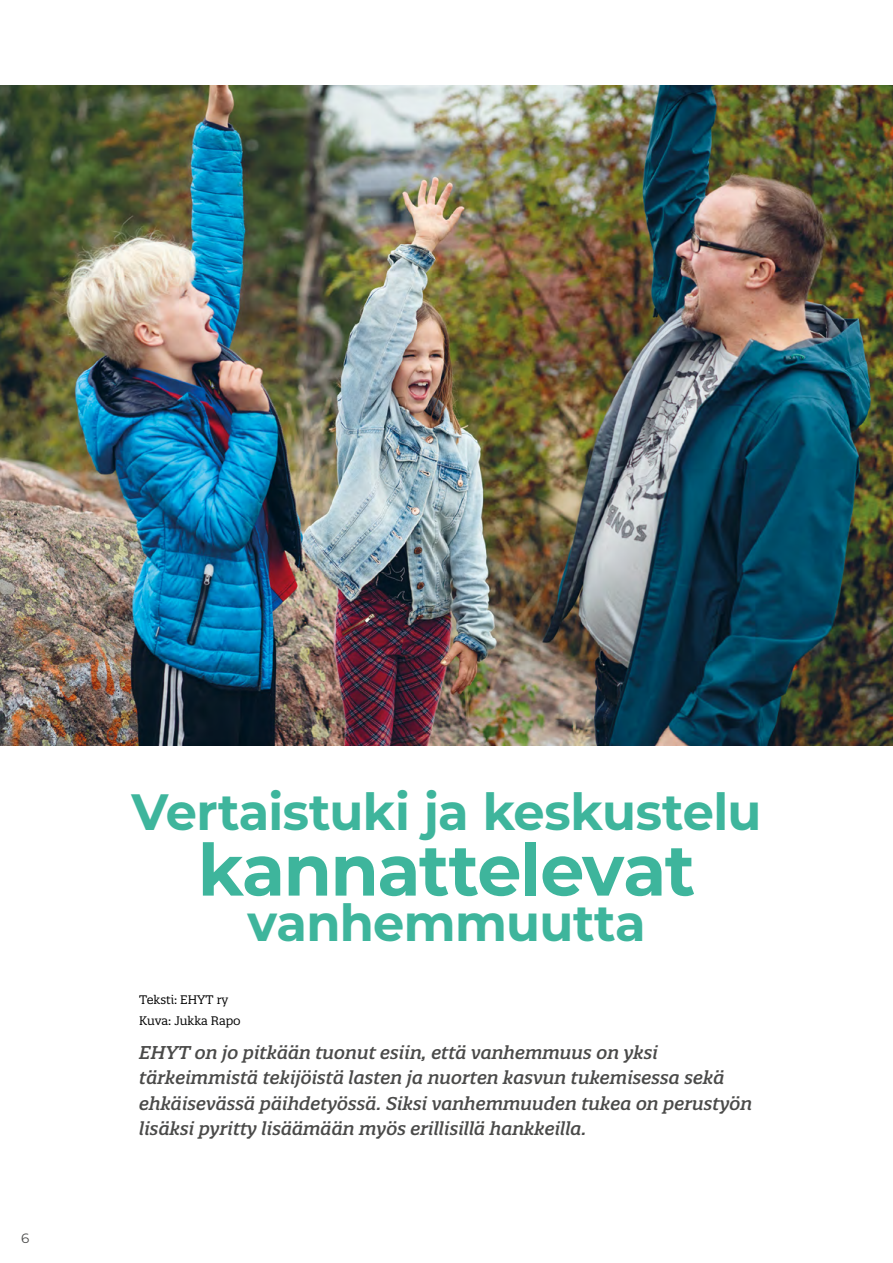
<style>
.page{position:relative;width:893px;height:1263px;background:#fff}
.page>*{position:absolute;margin:0;border:0;box-sizing:border-box;transform-origin:0 0}
.H2_Monserrat_bold{font:700 72px "Montserrat";letter-spacing:-.02em;color:#3eb59c}
.H2_Monserrat_bold-2{font:700 51px "Montserrat";letter-spacing:-.015em;color:#3eb59c}
.Ingressi_Quatro_med_italic{font:italic 500 18px/25.5px "Quatro Slab";color:#4a4a49}
.t1{font:13.5px "Montserrat";color:#4a4a49}
.KIRJOITTAJA___KUVAT_vas{font:12px "Quatro Slab";color:#000}
</style>
<div class="page">
<img style="left:0;top:85px;width:893px;height:660px">
<p class="t1" style="left:21px;top:1229px;width:10px">6</p>
<h2 class="H2_Monserrat_bold-2" style="left:132px;top:775px;width:631px">Vertaistuki ja keskustelu</h2>
<h2 class="H2_Monserrat_bold" style="left:198px;top:818px;width:499px">kannattelevat</h2>
<h2 class="H2_Monserrat_bold-2" style="left:247px;top:886px;width:400px">vanhemmuutta</h2>
<p class="KIRJOITTAJA___KUVAT_vas" style="left:139px;top:992px;width:91px">Teksti: EHYT ry</p>
<p class="KIRJOITTAJA___KUVAT_vas" style="left:139px;top:1013px;width:103px">Kuva: Jukka Rapo</p>
<p class="Ingressi_Quatro_med_italic" style="left:139px;top:1039px;width:615px">EHYT on jo pitkään tuonut esiin, että vanhemmuus on yksi tärkeimmistä tekijöistä lasten ja nuorten kasvun tukemisessa sekä ehkäisevässä päihdetyössä. Siksi vanhemmuuden tukea on perustyön lisäksi pyritty lisäämään myös erillisillä hankkeilla.</p>
</div>
